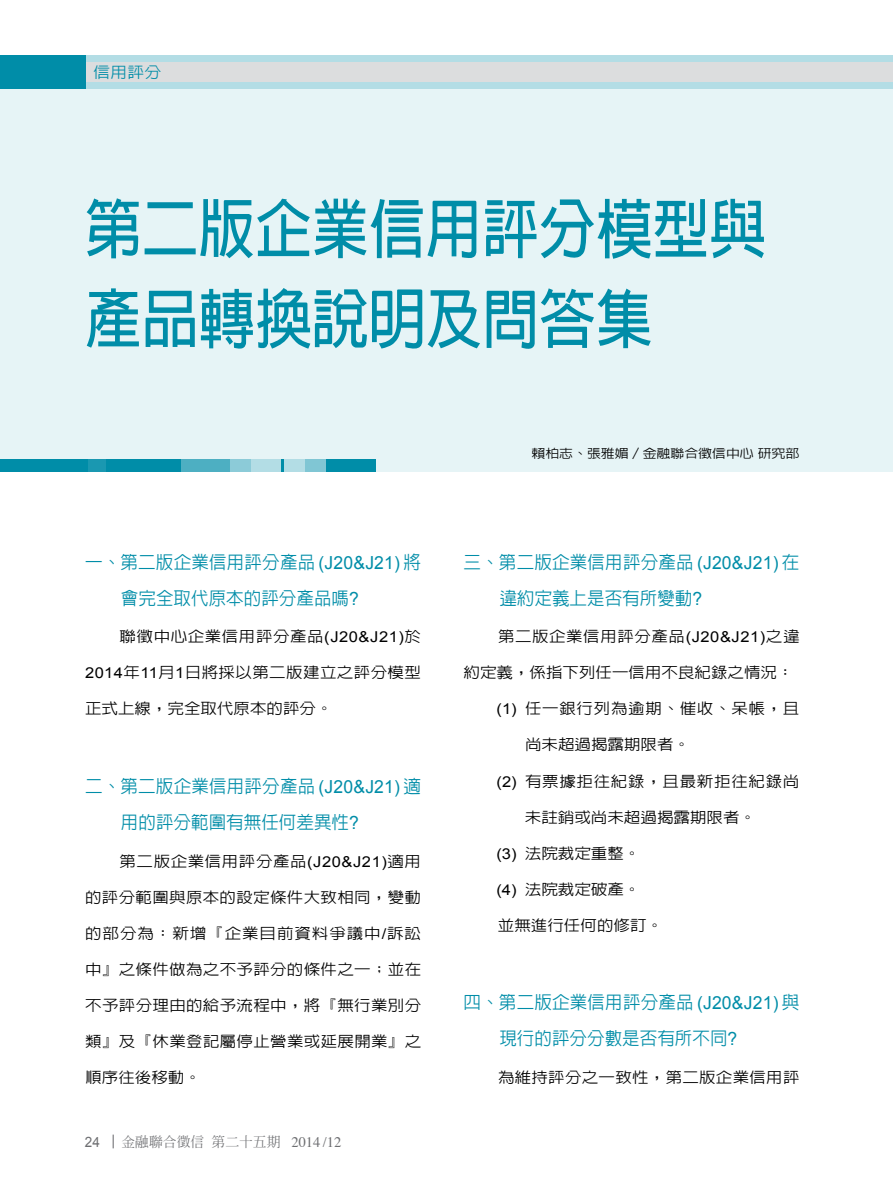
<style>
.page{position:relative;width:893px;height:1191px;background:#fff}
.page>*{position:absolute;margin:0;border:0;box-sizing:border-box;transform-origin:0 0}
.t1{font:700 64.5px/90px "AR Hei B5";color:#008da8;scale:.88 1}
.t2{font:500 18px/36px "AR Hei B5";color:#008da8}
.t3{font:500 15.3px "AR Hei B5";color:#008da8;scale:1.1 1}
.t4{font:500 15px "AR Hei B5";letter-spacing:.02em;color:#000;scale:1.1 1}
.t5{font:500 15px "AR Hei B5";color:#000;scale:1.1 1}
.t6{font:500 15px "AR Hei B5";letter-spacing:.04em;color:#000;scale:1.1 1}
.t7{font:500 15px "AR Hei B5";letter-spacing:.055em;color:#000;scale:1.1 1}
.t8{font:14.25px "Arial";color:#6d6e71;scale:.95 1}
.t9{font:500 13.8px "AR Ming B5";color:#6d6e71}
.t10{font:500 12.3px "AR Hei B5";color:#000;scale:1.13 1}
.s1{font-family:"Arial";font-weight:400}
.s2{font-family:"Times";font-weight:400;font-size:14.55px}
</style>
<div class="page">
<div style="left:0;top:55px;width:893px;height:34px;background:#b3dde5"></div>
<div style="left:0;top:62px;width:893px;height:20px;background:#dcddde"></div>
<div style="left:0;top:55px;width:85px;height:34px;background:#008da8"></div>
<svg style="left:113px;top:1134px;width:1px;height:14px"></svg>
<div style="left:0;top:89px;width:893px;height:383px;background:#e6f4f6"></div>
<div style="left:0;top:459px;width:375px;height:13px;background:#008da8"></div>
<div style="left:89px;top:459px;width:17px;height:13px;background:#1a98b1"></div>
<div style="left:181px;top:459px;width:49px;height:13px;background:#4dafc2"></div>
<div style="left:230px;top:459px;width:21px;height:13px;background:#8ccbd8"></div>
<div style="left:251px;top:459px;width:30px;height:13px;background:#b3dde5"></div>
<div style="left:285px;top:459px;width:20px;height:13px;background:#b3dde5"></div>
<div style="left:305px;top:459px;width:21px;height:13px;background:#80c6d4"></div>
<p class="t3" style="left:94px;top:65px;width:63px">信用評分</p>
<h1 class="t1" style="left:85px;top:184px;width:775px">第二版企業信用評分模型與產品轉換說明及問答集</h1>
<p class="t2" style="left:121px;top:544px;width:301px;text-indent:-36px">一、第二版企業信用評分產品 <span class="s1">(J20&amp;J21)</span> 將會完全取代原本的評分產品嗎<span class="s1">?</span></p>
<p class="t4" style="left:120px;top:629px;width:276px">聯徵中心企業信用評分產品<span class="s1">(J20&amp;J21)</span>於</p>
<p class="t4" style="left:85px;top:665px;width:307px"><span class="s1">2014</span>年<span class="s1">11</span>月<span class="s1">1</span>日將採以第二版建立之評分模型</p>
<p class="t5" style="left:85px;top:701px;width:226px">正式上線，完全取代原本的評分。</p>
<p class="t2" style="left:121px;top:768px;width:301px;text-indent:-36px">二、第二版企業信用評分產品 <span class="s1">(J20&amp;J21)</span> 適用的評分範圍有無任何差異性<span class="s1">?</span></p>
<p class="t4" style="left:120px;top:854px;width:276px">第二版企業信用評分產品<span class="s1">(J20&amp;J21)</span>適用</p>
<p class="t4" style="left:85px;top:890px;width:307px">的評分範圍與原本的設定條件大致相同，變動</p>
<p class="t7" style="left:85px;top:926px;width:307px">的部分為：新增『企業目前資料爭議中<span class="s1">/</span>訴訟</p>
<p class="t4" style="left:85px;top:962px;width:307px">中』之條件做為之不予評分的條件之一；並在</p>
<p class="t4" style="left:85px;top:998px;width:307px">不予評分理由的給予流程中，將『無行業別分</p>
<p class="t4" style="left:85px;top:1034px;width:307px">類』及『休業登記屬停止營業或延展開業』之</p>
<p class="t4" style="left:85px;top:1070px;width:106px">順序往後移動。</p>
<p class="t8" style="left:85px;top:1133px;width:17px">24</p>
<p class="t9" style="left:122px;top:1135px;width:221px">金融聯合徵信第二十五期 <span class="s2">2014 /12</span></p>
<p class="t10" style="left:531px;top:447px;width:239px">賴柏志、張雅媚／金融聯合徵信中心研究部</p>
<p class="t2" style="left:499px;top:544px;width:301px;text-indent:-36px">三、第二版企業信用評分產品 <span class="s1">(J20&amp;J21)</span> 在違約定義上是否有所變動<span class="s1">?</span></p>
<p class="t4" style="left:498px;top:629px;width:276px">第二版企業信用評分產品<span class="s1">(J20&amp;J21)</span>之違</p>
<p class="t5" style="left:464px;top:665px;width:302px">約定義，係指下列任一信用不良紀錄之情況：</p>
<p class="t6" style="left:497px;top:701px;width:277px"><span class="s1">(1)</span> 任一銀行列為逾期、催收、呆帳，且</p>
<p class="t5" style="left:525px;top:737px;width:151px">尚未超過揭露期限者。</p>
<p class="t6" style="left:496px;top:773px;width:277px"><span class="s1">(2)</span> 有票據拒往紀錄，且最新拒往紀錄尚</p>
<p class="t5" style="left:525px;top:809px;width:211px">未註銷或尚未超過揭露期限者。</p>
<p class="t4" style="left:496px;top:845px;width:132px"><span class="s1">(3)</span> 法院裁定重整。</p>
<p class="t4" style="left:496px;top:881px;width:132px"><span class="s1">(4)</span> 法院裁定破產。</p>
<p class="t5" style="left:498px;top:917px;width:151px">並無進行任何的修訂。</p>
<p class="t2" style="left:499px;top:984px;width:301px;text-indent:-36px">四、第二版企業信用評分產品 <span class="s1">(J20&amp;J21)</span> 與現行的評分分數是否有所不同<span class="s1">?</span></p>
<p class="t4" style="left:498px;top:1070px;width:276px">為維持評分之一致性，第二版企業信用評</p>
</div>
